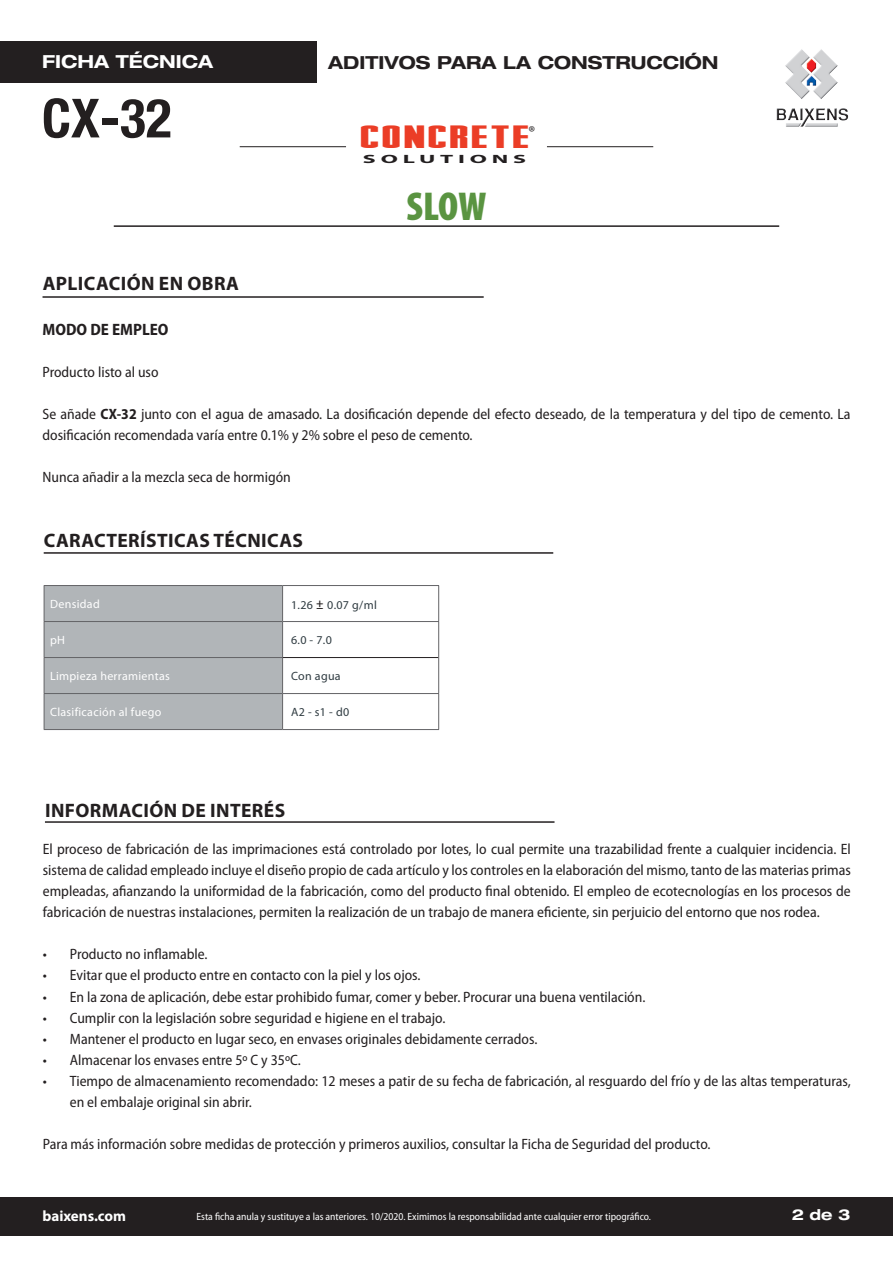
<style>
.page{position:relative;width:893px;height:1263px;background:#fff}
.page>*{position:absolute;margin:0;border:0;box-sizing:border-box;transform-origin:0 0}
.t1{font:700 condensed 54px "Helvetica Neue LT Com";color:#231f20}
.t2{font:900 condensed 40.5px "Myriad Pro";color:#5a9441}
.t3{font:33px "Stark";color:#eb3d26;scale:1.5 1}
.t4{font:21px "Minion Pro";color:#231f20}
.t5{font:700 19.5px "Myriad Pro";letter-spacing:.02em;color:#231f20}
.t6{font:700 expanded 18px "Helvetica Neue";color:#231f20}
.t7{font:700 expanded 18px "Helvetica Neue LT Pro";color:#fff}
.t8{font:700 semi-condensed 16.5px "Myriad Pro";color:#231f20}
.t9{font:semi-condensed 15px/21px "Myriad Pro";color:#231f20}
.t10{font:700 15px "Myriad Pro";color:#fff}
.t11{font:700 expanded 15px "Helvetica Neue LT Pro";color:#fff}
.t12{font:12px "Myriad Pro";letter-spacing:.025em;color:#fff}
.t13{font:12px "Myriad Pro";letter-spacing:.025em;color:#2f3b41}
.t14{font:700 12px "Myriad Pro";letter-spacing:.2em;color:#231f20;scale:2 1}
.t15{font:semi-condensed 10.5px "Myriad Pro";color:#fff}
.s1{font-weight:700}
.s2{font-family:"Calibri";font-size:15px;color:#231f20}
</style>
<div class="page">
<div style="left:0;top:42px;width:316px;height:41px;background:#231f20"></div>
<hr style="left:114px;top:225px;width:665px;height:2px;background:#231f20">
<img style="left:776px;top:49px;width:73px;height:78px">
<hr style="left:240px;top:146px;width:106px;height:1px;background:#231f20">
<hr style="left:547px;top:146px;width:106px;height:1px;background:#231f20">
<div style="left:0;top:1196px;width:893px;height:39px;background:#231f20"></div>
<hr style="left:45px;top:821px;width:509px;height:2px;background:#231f20">
<hr style="left:44px;top:552px;width:509px;height:2px;background:#231f20">
<hr style="left:43px;top:296px;width:441px;height:2px;background:#231f20">
<div style="left:45px;top:586px;width:237px;height:143px;background:#b1b5b8"></div>
<hr style="left:283px;top:585px;width:156px;height:1px;background:#636366">
<hr style="left:438px;top:586px;width:1px;height:35px;background:#636366">
<hr style="left:283px;top:621px;width:156px;height:1px;background:#636366">
<hr style="left:438px;top:622px;width:1px;height:35px;background:#636366">
<hr style="left:438px;top:657px;width:1px;height:36px;background:#636366">
<hr style="left:283px;top:693px;width:156px;height:1px;background:#636366">
<hr style="left:438px;top:694px;width:1px;height:35px;background:#636366">
<hr style="left:283px;top:729px;width:156px;height:1px;background:#636366">
<hr style="left:44px;top:585px;width:239px;height:1px;background:#636366">
<hr style="left:44px;top:586px;width:1px;height:35px;background:#636366">
<hr style="left:282px;top:586px;width:1px;height:35px;background:#636366">
<hr style="left:44px;top:621px;width:239px;height:1px;background:#636366">
<hr style="left:44px;top:622px;width:1px;height:35px;background:#636366">
<hr style="left:282px;top:622px;width:1px;height:35px;background:#636366">
<hr style="left:44px;top:657px;width:239px;height:1px;background:#636366">
<hr style="left:44px;top:658px;width:1px;height:35px;background:#636366">
<hr style="left:282px;top:658px;width:1px;height:35px;background:#636366">
<hr style="left:44px;top:693px;width:239px;height:1px;background:#636366">
<hr style="left:44px;top:694px;width:1px;height:35px;background:#636366">
<hr style="left:282px;top:694px;width:1px;height:35px;background:#636366">
<hr style="left:44px;top:729px;width:239px;height:1px;background:#636366">
<hr style="left:283px;top:657px;width:155px;height:1px;background:#231f20">
<p class="t7" style="left:42px;top:50px;width:172px">FICHA TÉCNICA</p>
<h1 class="t1" style="left:42px;top:86px;width:131px">CX-32</h1>
<h3 class="t5" style="left:43px;top:271px;width:198px">APLICACIÓN EN OBRA</h3>
<p class="t6" style="left:328px;top:51px;width:392px">ADITIVOS PARA LA CONSTRUCCIÓN</p>
<h3 class="t3" style="left:361px;top:118px;width:116px">CONCRETE</h3>
<h3 class="t4" style="left:529px;top:119px;width:8px">®</h3>
<p class="t14" style="left:363px;top:151px;width:83px">SOLUTIONS</p>
<h2 class="t2" style="left:406px;top:184px;width:81px">SLOW</h2>
<p class="t8" style="left:43px;top:320px;width:128px">MODO DE EMPLEO</p>
<p class="t9" style="left:43px;top:362px;width:118px">Producto listo al uso</p>
<p class="t9" style="left:43px;top:404px;width:809px">Se añade <span class="s1">CX-32</span> junto con el agua de amasado. La dosificación depende del efecto deseado, de la temperatura y del tipo de cemento. La dosificación recomendada varía entre 0.1% y 2% sobre el peso de cemento.</p>
<p class="t9" style="left:43px;top:467px;width:250px">Nunca añadir a la mezcla seca de hormigón</p>
<h3 class="t5" style="left:44px;top:528px;width:261px">CARACTERÍSTICAS TÉCNICAS</h3>
<p class="t12" style="left:50px;top:597px;width:51px">Densidad</p>
<p class="t13" style="left:291px;top:598px;width:87px">1.26 <span class="s2">±</span> 0.07 g/ml</p>
<p class="t12" style="left:50px;top:633px;width:16px">pH</p>
<p class="t13" style="left:291px;top:633px;width:42px">6.0 - 7.0</p>
<p class="t12" style="left:50px;top:669px;width:121px">Limpieza herramientas</p>
<p class="t13" style="left:291px;top:669px;width:51px">Con agua</p>
<p class="t12" style="left:50px;top:705px;width:113px">Clasificación al fuego</p>
<p class="t13" style="left:291px;top:705px;width:60px">A2 - s1 - d0</p>
<h3 class="t5" style="left:45px;top:797px;width:242px">INFORMACIÓN DE INTERÉS</h3>
<p class="t9" style="left:43px;top:839px;width:809px;text-align:justify">El proceso de fabricación de las imprimaciones está controlado por lotes, lo cual permite una trazabilidad frente a cualquier incidencia. El sistema de calidad empleado incluye el diseño propio de cada artículo y los controles en la elaboración del mismo, tanto de las materias primas empleadas, afianzando la uniformidad de la fabricación, como del producto final obtenido. El empleo de ecotecnologías en los procesos de fabricación de nuestras instalaciones, permiten la realización de un trabajo de manera eficiente, sin perjuicio del entorno que nos rodea.</p>
<p class="t9" style="left:43px;top:944px;width:166px">• Producto no inflamable.</p>
<p class="t9" style="left:43px;top:965px;width:379px">• Evitar que el producto entre en contacto con la piel y los ojos.</p>
<p class="t9" style="left:43px;top:986px;width:604px">• En la zona de aplicación, debe estar prohibido fumar, comer y beber. Procurar una buena ventilación.</p>
<p class="t9" style="left:43px;top:1007px;width:404px">• Cumplir con la legislación sobre seguridad e higiene en el trabajo.</p>
<p class="t9" style="left:43px;top:1028px;width:496px">• Mantener el producto en lugar seco, en envases originales debidamente cerrados.</p>
<p class="t9" style="left:43px;top:1049px;width:260px">• Almacenar los envases entre 5º C y 35ºC.</p>
<p class="t9" style="left:70px;top:1070px;width:782px;text-indent:-27px">• Tiempo de almacenamiento recomendado: 12 meses a patir de su fecha de fabricación, al resguardo del frío y de las altas temperaturas, en el embalaje original sin abrir.</p>
<p class="t9" style="left:43px;top:1133px;width:669px">Para más información sobre medidas de protección y primeros auxilios, consultar la Ficha de Seguridad del producto.</p>
<p class="t10" style="left:43px;top:1206px;width:85px">baixens.com</p>
<p class="t11" style="left:792px;top:1205px;width:60px">2 de 3</p>
<p class="t15" style="left:196px;top:1211px;width:456px">Esta ficha anula y sustituye a las anteriores. 10/2020. Eximimos la responsabilidad ante cualquier error tipográfico.</p>
</div>
